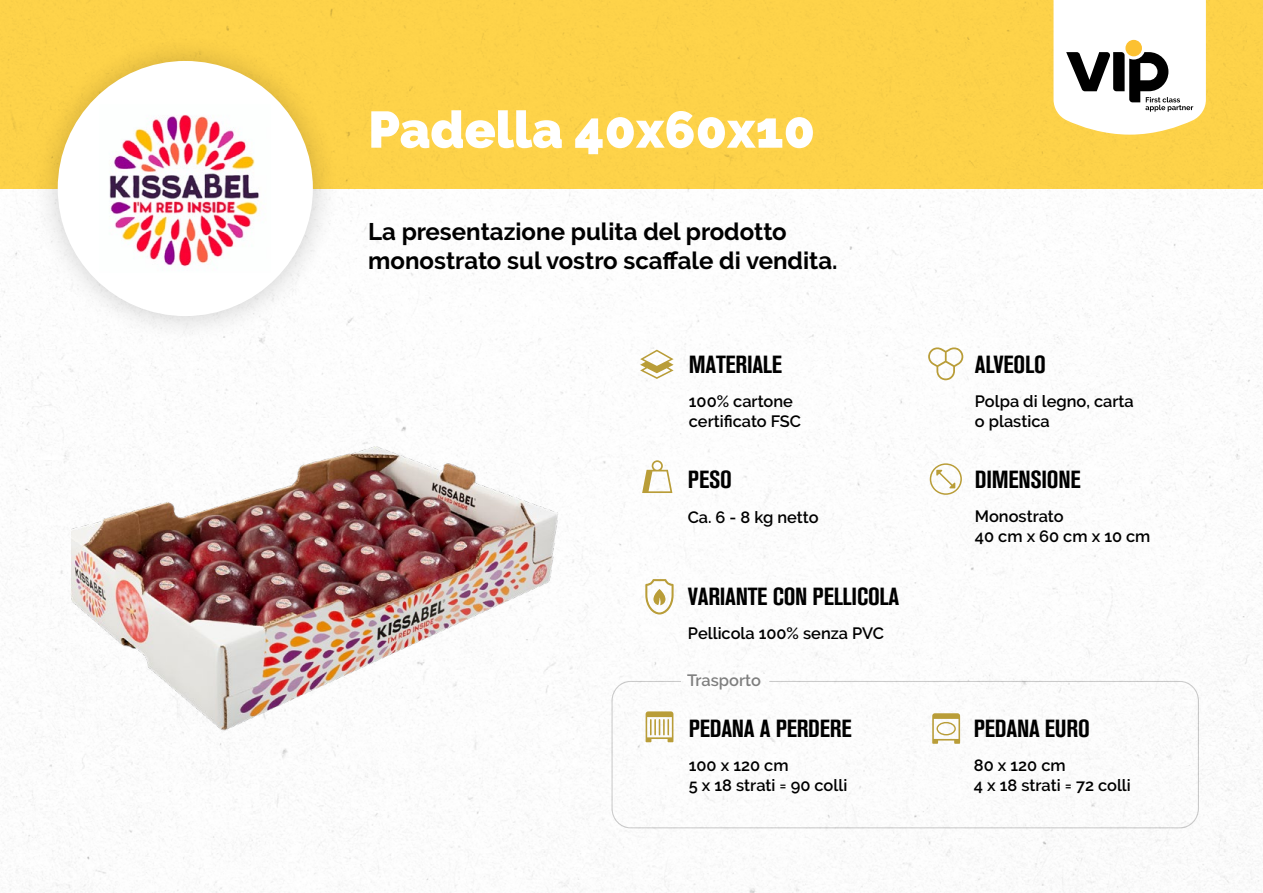
<style>
.page{position:relative;width:1263px;height:893px;background:#fff}
.page>*{position:absolute;margin:0;border:0;box-sizing:border-box;transform-origin:0 0}
.t1{font:900 51.3px "Raleway";color:#fff}
.t2{font:24.6px "Akzidenz Grotesk BQ Bd Cnd Alt";letter-spacing:-.01em;color:#000}
.t3{font:700 24px/28.8px "Raleway";color:#000}
.t4{font:600 16.35px/19.6px "Raleway";color:#000}
</style>
<div class="page">
<img style="left:0;top:0;width:1263px;height:893px">
<div style="left:611px;top:681px;width:588px;height:147px;border:1px solid #000;border-radius:19px"></div>
<svg style="left:1053px;top:0;width:153px;height:135px"></svg>
<div style="left:30px;top:33px;width:311px;height:311px;background:#000;opacity:.2"></div>
<div style="left:58px;top:61px;width:255px;height:255px;background:#fff;border-radius:50%"></div>
<img style="left:71px;top:398px;width:488px;height:381px">
<svg style="left:642px;top:460px;width:30px;height:33px"></svg>
<svg style="left:645px;top:579px;width:29px;height:35px"></svg>
<svg style="left:930px;top:463px;width:32px;height:32px"></svg>
<svg style="left:640px;top:350px;width:34px;height:29px"></svg>
<svg style="left:646px;top:711px;width:27px;height:31px"></svg>
<svg style="left:932px;top:713px;width:28px;height:31px"></svg>
<svg style="left:928px;top:347px;width:35px;height:33px"></svg>
<img style="left:109px;top:114px;width:150px;height:153px">
<h1 class="t1" style="left:368px;top:100px;width:448px">Padella 40x60x10</h1>
<h3 class="t3" style="left:368px;top:218px;width:471px">La presentazione pulita del prodotto monostrato sul vostro scaffale di vendita.</h3>
<h2 class="t2" style="left:689px;top:350px;width:95px">MATERIALE</h2>
<h2 class="t2" style="left:975px;top:350px;width:72px">ALVEOLO</h2>
<p class="t4" style="left:689px;top:391px;width:114px">100% cartone certificato FSC</p>
<p class="t4" style="left:975px;top:392px;width:160px">Polpa di legno, carta o plastica</p>
<h2 class="t2" style="left:688px;top:466px;width:45px">PESO</h2>
<p class="t4" style="left:688px;top:507px;width:132px">Ca. 6 - 8 kg netto</p>
<h2 class="t2" style="left:688px;top:582px;width:213px">VARIANTE CON PELLICOLA</h2>
<p class="t4" style="left:688px;top:624px;width:198px">Pellicola 100% senza PVC</p>
<p class="t4" style="left:687px;top:670px;width:75px">Trasporto</p>
<h2 class="t2" style="left:975px;top:465px;width:107px">DIMENSIONE</h2>
<p class="t4" style="left:975px;top:507px;width:177px">Monostrato<br>40 cm x 60 cm x 10 cm</p>
<h2 class="t2" style="left:689px;top:714px;width:164px">PEDANA A PERDERE</h2>
<h2 class="t2" style="left:974px;top:714px;width:117px">PEDANA EURO</h2>
<p class="t4" style="left:689px;top:756px;width:160px">100 x 120 cm<br>5 x 18 strati = 90 colli</p>
<p class="t4" style="left:974px;top:756px;width:158px">80 x 120 cm<br>4 x 18 strati = 72 colli</p>
</div>
